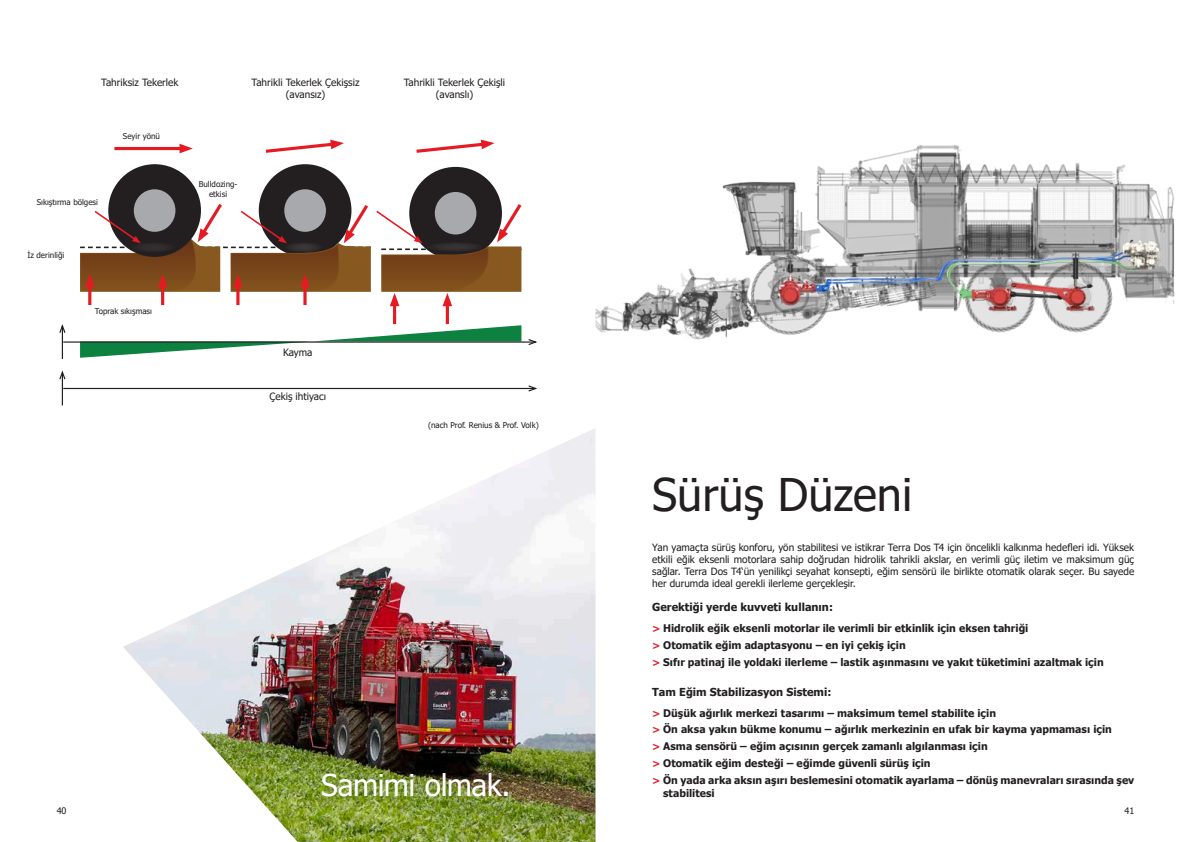
<style>
.page{position:relative;width:1191px;height:842px;background:#fff}
.page>*{position:absolute;margin:0;border:0;box-sizing:border-box;transform-origin:0 0}
.t1{font:45px "Tahoma";color:#231f20}
.t2{font:30px "Tahoma";letter-spacing:-.02em;color:#fff}
.Absatzformat_2{font:700 11px "Tahoma";color:#231f20}
.t3{font:700 10.5px/12.6px "Tahoma";color:#231f20}
.Absatzformat_2-2{font:10px/12px "Tahoma";color:#231f20;text-align:justify}
.t4{font:9px "Tahoma";color:#231f20}
.Absatzformat_2-3{font:8px "Tahoma";color:#231f20}
.s1{font-size:10px;color:#e51a23}
</style>
<div class="page">
<img style="left:123px;top:429px;width:472px;height:413px">
<img style="left:595px;top:145px;width:579px;height:195px">
<svg style="left:80px;top:325px;width:441px;height:33px"></svg>
<div style="left:108px;top:164px;width:93px;height:93px;background:#231f20;border-radius:50%"></div>
<div style="left:134px;top:189px;width:41px;height:43px;background:#a8a9ad;border-radius:50%"></div>
<div style="left:259px;top:164px;width:92px;height:93px;background:#231f20;border-radius:50%"></div>
<div style="left:284px;top:189px;width:42px;height:43px;background:#a8a9ad;border-radius:50%"></div>
<div style="left:409px;top:167px;width:93px;height:93px;background:#231f20;border-radius:50%"></div>
<div style="left:435px;top:192px;width:41px;height:42px;background:#a8a9ad;border-radius:50%"></div>
<hr style="left:114px;top:147px;width:71px;height:3px;background:#e51a23">
<svg style="left:179px;top:144px;width:14px;height:9px"></svg>
<svg style="left:265px;top:140px;width:79px;height:13px"></svg>
<svg style="left:416px;top:140px;width:78px;height:13px"></svg>
<hr style="left:393px;top:301px;width:3px;height:23px;background:#e51a23">
<hr style="left:446px;top:301px;width:3px;height:23px;background:#e51a23">
<svg style="left:80px;top:200px;width:442px;height:106px"></svg>
<hr style="left:63px;top:341px;width:472px;height:2px;background:#231f20">
<svg style="left:527px;top:339px;width:10px;height:6px"></svg>
<hr style="left:63px;top:388px;width:472px;height:1px;background:#231f20">
<svg style="left:527px;top:385px;width:10px;height:7px"></svg>
<hr style="left:62px;top:326px;width:1px;height:33px;background:#231f20">
<svg style="left:59px;top:324px;width:7px;height:10px"></svg>
<hr style="left:62px;top:372px;width:1px;height:33px;background:#231f20">
<svg style="left:59px;top:370px;width:7px;height:11px"></svg>
<p class="Absatzformat_2-2" style="left:101px;top:77px;width:79px">Tahriksiz Tekerlek</p>
<p class="Absatzformat_2-3" style="left:37px;top:197px;width:63px">Sıkıştırma bölgesi</p>
<p class="Absatzformat_2-3" style="left:28px;top:250px;width:38px">İz derinliği</p>
<p class="Absatzformat_2-3" style="left:123px;top:131px;width:39px">Seyir yönü</p>
<p class="Absatzformat_2-3" style="left:95px;top:306px;width:59px">Toprak sıkışması</p>
<p class="Absatzformat_2-2" style="left:252px;top:77px;width:109px">Tahrikli Tekerlek Çekişsiz</p>
<p class="Absatzformat_2-2" style="left:286px;top:89px;width:41px">(avansız)</p>
<p class="Absatzformat_2-3" style="left:199px;top:179px;width:40px">Bulldozing-</p>
<p class="Absatzformat_2-3" style="left:209px;top:188px;width:20px">etkisi</p>
<p class="Absatzformat_2-2" style="left:283px;top:347px;width:31px">Kayma</p>
<p class="Absatzformat_2-2" style="left:269px;top:390px;width:58px">Çekiş ihtiyacı</p>
<p class="Absatzformat_2-2" style="left:404px;top:77px;width:103px">Tahrikli Tekerlek Çekişli</p>
<p class="Absatzformat_2-2" style="left:436px;top:89px;width:39px">(avanslı)</p>
<p class="Absatzformat_2-3" style="left:428px;top:419px;width:112px">(nach Prof. Renius &amp; Prof. Volk)</p>
<p class="t4" style="left:57px;top:804px;width:11px">40</p>
<p class="t2" style="left:321px;top:765px;width:191px">Samimi olmak.</p>
<p class="t1" style="left:652px;top:464px;width:262px">Sürüş Düzeni</p>
<p class="Absatzformat_2-2" style="left:652px;top:542px;width:483px">Yan yamaçta sürüş konforu, yön stabilitesi ve istikrar Terra Dos T4 için öncelikli kalkınma hedefleri idi. Yüksek etkili eğik eksenli motorlara sahip doğrudan hidrolik tahrikli akslar, en verimli güç iletim ve maksimum güç sağlar. Terra Dos T4‘ün yenilikçi seyahat konsepti, eğim sensörü ile birlikte otomatik olarak seçer. Bu sayede her durumda ideal gerekli ilerleme gerçekleşir.</p>
<p class="Absatzformat_2" style="left:652px;top:599px;width:182px">Gerektiği yerde kuvveti kullanın:</p>
<p class="t3" style="left:652px;top:622px;width:378px"><span class="s1">&gt;</span> Hidrolik eğik eksenli motorlar ile verimli bir etkinlik için eksen tahriği</p>
<p class="t3" style="left:652px;top:639px;width:255px"><span class="s1">&gt;</span> Otomatik eğim adaptasyonu – en iyi çekiş için</p>
<p class="t3" style="left:652px;top:656px;width:453px"><span class="s1">&gt;</span> Sıfır patinaj ile yoldaki ilerleme – lastik aşınmasını ve yakıt tüketimini azaltmak için</p>
<p class="Absatzformat_2" style="left:652px;top:684px;width:181px">Tam Eğim Stabilizasyon Sistemi:</p>
<p class="t3" style="left:652px;top:707px;width:345px"><span class="s1">&gt;</span> Düşük ağırlık merkezi tasarımı – maksimum temel stabilite için</p>
<p class="t3" style="left:652px;top:724px;width:461px"><span class="s1">&gt;</span> Ön aksa yakın bükme konumu – ağırlık merkezinin en ufak bir kayma yapmaması için</p>
<p class="t3" style="left:652px;top:741px;width:337px"><span class="s1">&gt;</span> Asma sensörü – eğim açısının gerçek zamanlı algılanması için</p>
<p class="t3" style="left:652px;top:757px;width:280px"><span class="s1">&gt;</span> Otomatik eğim desteği – eğimde güvenli sürüş için</p>
<p class="t3" style="left:663px;top:774px;width:472px;text-indent:-11px"><span class="s1">&gt;</span> Ön yada arka aksın aşırı beslemesini otomatik ayarlama – dönüş manevraları sırasında şev stabilitesi</p>
<p class="t4" style="left:1124px;top:804px;width:11px">41</p>
</div>
